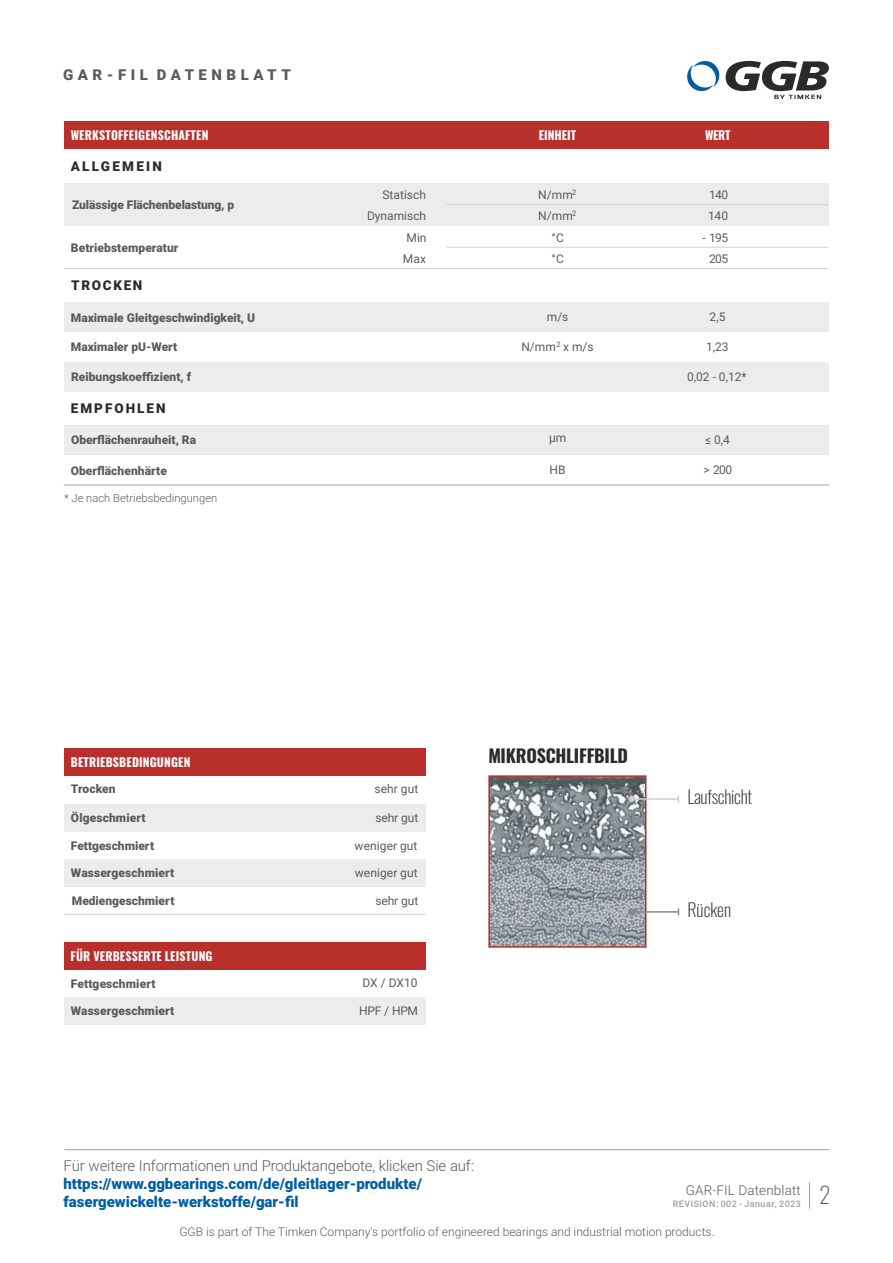
<style>
.page{position:relative;width:893px;height:1263px;background:#fff}
.page>*{position:absolute;margin:0;border:0;box-sizing:border-box;transform-origin:0 0}
.t1{font:200 22.5px "Oswald";color:#5b5b5b}
.t2{font:200 18px "Oswald";letter-spacing:-.015em;color:#2b2a29}
.t3{font:700 18px "Oswald";letter-spacing:-.015em;color:#2b2a29}
.t4{font:900 15px/18px "Roboto";color:#005da4}
.t5{font:300 15px "Roboto";letter-spacing:-.01em;color:#5b5b5b}
.t6{font:900 15px "Roboto";letter-spacing:.3em;color:#5b5b5b}
.t7{font:300 13.5px "Roboto";letter-spacing:.01em;color:#5b5b5b}
.t8{font:900 13.5px "Roboto";letter-spacing:.17em;color:#2b2a29}
.t9{font:900 13.5px "Roboto";letter-spacing:.15em;color:#2b2a29}
.t10{font:900 13.5px "Roboto";letter-spacing:.125em;color:#2b2a29}
.t11{font:900 12px "Roboto";color:#5b5b5b}
.t12{font:12px/20.7px "Roboto";color:#5b5b5b}
.t13{font:300 12px "Roboto";color:#5b5b5b}
.t14{font:700 12px "Oswald";letter-spacing:.015em;color:#fefefe}
.t15{font:300 11.25px "Roboto";color:#5b5b5b}
.t16{font:500 9px "Roboto";letter-spacing:.05em;color:#9d9e9e}
.t17{font:7.5px "Roboto";color:#5b5b5b}
</style>
<div class="page">
<hr style="left:65px;top:1149px;width:764px;height:1px;background:#9d9e9e">
<div style="left:64px;top:121px;width:764px;height:28px;background:#b92f2c"></div>
<svg style="left:809px;top:1182px;width:1px;height:26px"></svg>
<img style="left:491px;top:778px;width:152px;height:167px">
<div style="left:64px;top:997px;width:362px;height:28px;background:#ebecec"></div>
<div style="left:64px;top:859px;width:362px;height:28px;background:#ebecec"></div>
<div style="left:64px;top:804px;width:362px;height:27px;background:#ebecec"></div>
<div style="left:64px;top:425px;width:764px;height:30px;background:#ebecec"></div>
<div style="left:64px;top:362px;width:764px;height:30px;background:#ebecec"></div>
<div style="left:64px;top:302px;width:764px;height:30px;background:#ebecec"></div>
<div style="left:64px;top:183px;width:764px;height:43px;background:#ebecec"></div>
<div style="left:64px;top:748px;width:362px;height:28px;background:#b92f2c"></div>
<div style="left:64px;top:942px;width:362px;height:27px;background:#b92f2c"></div>
<hr style="left:446px;top:247px;width:382px;height:1px;background:#cfd0d0">
<hr style="left:446px;top:204px;width:382px;height:1px;background:#cfd0d0">
<hr style="left:64px;top:484px;width:765px;height:2px;background:#cfd0d0">
<div style="left:488px;top:775px;width:158px;height:173px;border:2px solid #b92f2c"></div>
<hr style="left:631px;top:911px;width:47px;height:2px;background:#898989">
<div style="left:628px;top:909px;width:7px;height:6px;background:#898989;border:1px solid #898989;border-radius:50%"></div>
<hr style="left:631px;top:798px;width:47px;height:2px;background:#cfd0d0">
<svg style="left:628px;top:796px;width:6px;height:6px"></svg>
<hr style="left:64px;top:268px;width:764px;height:1px;background:#cfd0d0">
<hr style="left:64px;top:914px;width:362px;height:1px;background:#cfd0d0">
<svg style="left:687px;top:60px;width:142px;height:39px"></svg>
<p class="t6" style="left:63px;top:69px;width:229px">GAR-FIL DATENBLATT</p>
<p class="t14" style="left:71px;top:127px;width:139px">WERKSTOFFEIGENSCHAFTEN</p>
<p class="t14" style="left:539px;top:127px;width:39px">EINHEIT</p>
<p class="t14" style="left:705px;top:127px;width:27px">WERT</p>
<p class="t8" style="left:71px;top:161px;width:93px">ALLGEMEIN</p>
<p class="t11" style="left:72px;top:200px;width:163px">Zulässige Flächenbelastung, p</p>
<p class="t11" style="left:71px;top:243px;width:109px">Betriebstemperatur</p>
<p class="t12" style="left:382px;top:186px;width:45px">Statisch</p>
<p class="t12" style="left:538px;top:186px;width:36px">N/mm</p>
<p class="t17" style="left:572px;top:190px;width:6px">2</p>
<p class="t12" style="left:367px;top:207px;width:61px">Dynamisch</p>
<p class="t12" style="left:538px;top:207px;width:36px">N/mm</p>
<p class="t17" style="left:572px;top:211px;width:6px">2</p>
<p class="t12" style="left:407px;top:228px;width:22px">Min</p>
<p class="t12" style="left:551px;top:228px;width:14px">°C</p>
<p class="t12" style="left:403px;top:249px;width:25px">Max</p>
<p class="t12" style="left:551px;top:250px;width:14px">°C</p>
<p class="t12" style="left:708px;top:186px;width:22px">140<br>140</p>
<p class="t12" style="left:702px;top:228px;width:27px;line-height:21.3px;text-align:center">- 195<br>205</p>
<p class="t10" style="left:71px;top:280px;width:73px">TROCKEN</p>
<p class="t11" style="left:71px;top:313px;width:186px">Maximale Gleitgeschwindigkeit, U</p>
<p class="t12" style="left:547px;top:308px;width:23px">m/s</p>
<p class="t12" style="left:710px;top:308px;width:17px">2,5</p>
<p class="t11" style="left:71px;top:342px;width:108px">Maximaler pU-Wert</p>
<p class="t12" style="left:521px;top:338px;width:74px">N/mm<sup>2</sup> x m/s</p>
<p class="t12" style="left:706px;top:338px;width:24px">1,23</p>
<p class="t11" style="left:71px;top:372px;width:121px">Reibungskoeffizient, f</p>
<p class="t12" style="left:687px;top:367px;width:61px">0,02 - 0,12*</p>
<p class="t9" style="left:71px;top:403px;width:96px">EMPFOHLEN</p>
<p class="t11" style="left:71px;top:435px;width:127px">Oberflächenrauheit, Ra</p>
<p class="t12" style="left:549px;top:428px;width:19px">μm</p>
<p class="t12" style="left:705px;top:430px;width:26px">≤ 0,4</p>
<p class="t11" style="left:71px;top:466px;width:98px">Oberflächenhärte</p>
<p class="t12" style="left:549px;top:461px;width:18px">HB</p>
<p class="t12" style="left:703px;top:461px;width:30px">&gt; 200</p>
<p class="t15" style="left:64px;top:494px;width:155px">* Je nach Betriebsbedingungen</p>
<p class="t14" style="left:71px;top:754px;width:121px">BETRIEBSBEDINGUNGEN</p>
<p class="t11" style="left:71px;top:784px;width:47px">Trocken</p>
<p class="t11" style="left:71px;top:813px;width:76px">Ölgeschmiert</p>
<p class="t11" style="left:71px;top:841px;width:85px">Fettgeschmiert</p>
<p class="t11" style="left:71px;top:868px;width:105px">Wassergeschmiert</p>
<p class="t11" style="left:72px;top:896px;width:104px">Mediengeschmiert</p>
<p class="t14" style="left:71px;top:947px;width:143px">FÜR VERBESSERTE LEISTUNG</p>
<p class="t11" style="left:71px;top:979px;width:86px">Fettgeschmiert</p>
<p class="t11" style="left:71px;top:1006px;width:105px">Wassergeschmiert</p>
<p class="t12" style="left:374px;top:780px;width:45px">sehr gut</p>
<p class="t12" style="left:375px;top:808px;width:44px">sehr gut</p>
<p class="t12" style="left:355px;top:836px;width:64px">weniger gut</p>
<p class="t12" style="left:355px;top:864px;width:64px">weniger gut</p>
<p class="t12" style="left:375px;top:892px;width:44px">sehr gut</p>
<p class="t12" style="left:362px;top:974px;width:57px">DX / DX10</p>
<p class="t12" style="left:359px;top:1002px;width:60px">HPF / HPM</p>
<h2 class="t3" style="left:488px;top:744px;width:141px">MIKROSCHLIFFBILD</h2>
<h2 class="t2" style="left:688px;top:784px;width:66px">Laufschicht</h2>
<h2 class="t2" style="left:687px;top:897px;width:45px">Rücken</h2>
<p class="t5" style="left:64px;top:1159px;width:412px">Für weitere Informationen und Produktangebote, klicken Sie auf:</p>
<p class="t4" style="left:63px;top:1176px;width:360px">https://www.ggbearings.com/de/gleitlager-produkte/ fasergewickelte-werkstoffe/gar-fil</p>
<p class="t7" style="left:686px;top:1184px;width:117px">GAR-FIL Datenblatt</p>
<p class="t16" style="left:673px;top:1200px;width:130px">REVISION: 002 - Januar, 2023</p>
<p class="t13" style="left:179px;top:1226px;width:537px">GGB is part of The Timken Company's portfolio of engineered bearings and industrial motion products.</p>
<h1 class="t1" style="left:820px;top:1180px;width:13px">2</h1>
</div>
